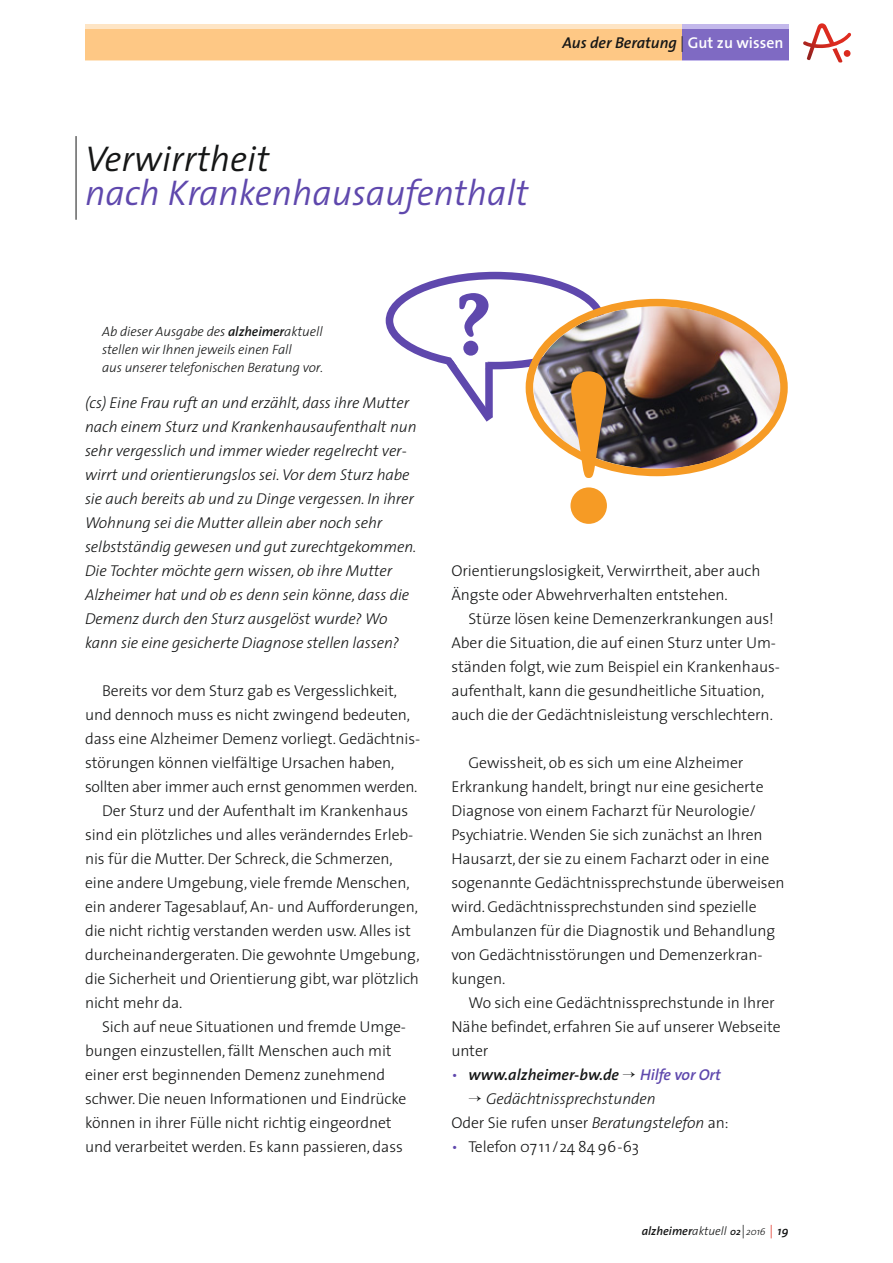
<style>
.page{position:relative;width:893px;height:1263px;background:#fff}
.page>*{position:absolute;margin:0;border:0;box-sizing:border-box;transform-origin:0 0}
.t1{font:700 219.3px "Weidemann";color:#f69b25}
.t2{font:700 90px "Weidemann";color:#5f48ad}
.t3{font:italic 300 36px "The Sans";color:#5f48ad}
.t4{font:italic 300 36px "The Sans";color:#151616}
.t5{font:300 15.75px/24px "The Sans";letter-spacing:-.005em;color:#151616}
.t6{font:italic 300 15.75px/24px "The Sans";letter-spacing:-.005em;color:#151616}
.t7{font:italic 600 15.75px "The Sans";color:#151616}
.t8{font:italic 600 15.75px "The Sans";letter-spacing:-.005em;color:#5f48ad}
.t9{font:italic 300 13.5px/18px "The Sans";letter-spacing:-.005em;color:#151616}
.t10{font:italic 600 12px "The Sans";color:#151616}
.s1{font-weight:300;font-style:normal}
.s2{font-style:normal;color:#fff}
.s3{font-weight:600}
.s4{font-weight:300;font-style:normal;color:#5f48ad}
.s5{font-style:normal}
.s6{color:#5f48ad}
.s7{font-weight:300}
.s8{font-size:9.9px}
.s9{font-weight:300;font-style:normal;font-size:13.5px}
.s10{font-weight:300;font-size:9.9px}
.s11{font-weight:300;font-style:normal;font-size:13.5px;color:#df2c1f}
</style>
<div class="page">
<svg style="left:803px;top:23px;width:48px;height:40px"></svg>
<div style="left:85px;top:24px;width:612px;height:36px;background:linear-gradient(to right,#fee5c5,#fee5c5)"></div>
<div style="left:85px;top:30px;width:612px;height:30px;background:#fec885"></div>
<div style="left:682px;top:24px;width:107px;height:36px;background:linear-gradient(to right,#c3b8eb,#c3b8eb)"></div>
<div style="left:682px;top:30px;width:107px;height:30px;background:#7f6ac3"></div>
<hr style="left:76px;top:136px;width:1px;height:84px;background:#151616">
<svg style="left:386px;top:272px;width:208px;height:150px"></svg>
<img style="left:526px;top:299px;width:262px;height:177px">
<p class="t7" style="left:562px;top:37px;width:223px">Aus der Beratung <span class="s1">|</span> <span class="s2">Gut zu wissen</span></p>
<h3 class="t4" style="left:85px;top:145px;width:186px">Verwirrtheit</h3>
<h3 class="t3" style="left:85px;top:179px;width:445px">nach Krankenhausaufenthalt</h3>
<p class="t9" style="left:102px;top:324px;width:223px">Ab dieser Ausgabe des <span class="s3">alzheimer</span>aktuell stellen wir Ihnen jeweils einen Fall<br>aus unserer telefonischen Beratung vor.</p>
<p class="t6" style="left:85px;top:392px;width:333px">(cs) Eine Frau ruft an und erzählt, dass ihre Mutter nach einem Sturz und Krankenhausaufenthalt nun sehr vergesslich und immer wieder regelrecht ver - wirrt und orientierungslos sei. Vor dem Sturz habe sie auch bereits ab und zu Dinge vergessen. In ih rer Wohnung sei die Mutter allein aber noch sehr selbstständig gewesen und gut zurechtge kom men.<br>Die Tochter möchte gern wissen, ob ihre Mutter Alzheimer hat und ob es denn sein könne, dass die Demenz durch den Sturz ausgelöst wur de? Wo kann sie eine gesicherte Diagnose stellen lassen?</p>
<p class="t5" style="left:102px;top:680px;width:297px">Bereits vor dem Sturz gab es Vergesslichkeit,</p>
<p class="t5" style="left:85px;top:704px;width:327px">und dennoch muss es nicht zwingend bedeuten,</p>
<p class="t5" style="left:85px;top:728px;width:337px">dass eine Alzheimer Demenz vorliegt. Gedächtnis -</p>
<p class="t5" style="left:85px;top:752px;width:311px">störungen können vielfältige Ursachen haben,</p>
<p class="t5" style="left:85px;top:776px;width:334px">sollten aber immer auch ernst genommen wer den.</p>
<p class="t5" style="left:102px;top:800px;width:308px">Der Sturz und der Aufenthalt im Kranken haus</p>
<p class="t5" style="left:85px;top:824px;width:330px">sind ein plötzliches und alles veränderndes Erleb -</p>
<p class="t5" style="left:85px;top:848px;width:309px">nis für die Mutter. Der Schreck, die Schmerzen,</p>
<p class="t5" style="left:85px;top:872px;width:326px">eine andere Umgebung, viele fremde Menschen,</p>
<p class="t5" style="left:85px;top:896px;width:334px">ein anderer Tagesablauf, An- und Aufforderungen,</p>
<p class="t5" style="left:85px;top:920px;width:327px">die nicht richtig verstanden werden usw. Alles ist</p>
<p class="t5" style="left:85px;top:944px;width:336px">durcheinandergeraten. Die gewohnte Umgebung,</p>
<p class="t5" style="left:85px;top:968px;width:335px">die Sicherheit und Orientierung gibt, war plötzlich</p>
<p class="t5" style="left:85px;top:992px;width:99px">nicht mehr da.</p>
<p class="t5" style="left:102px;top:1016px;width:305px">Sich auf neue Situationen und fremde Umge -</p>
<p class="t5" style="left:85px;top:1040px;width:308px">bungen einzustellen, fällt Menschen auch mit</p>
<p class="t5" style="left:85px;top:1064px;width:302px">einer erst beginnenden Demenz zunehmend</p>
<p class="t5" style="left:85px;top:1088px;width:323px">schwer. Die neuen Informationen und Eindrücke</p>
<p class="t5" style="left:85px;top:1112px;width:308px">können in ihrer Fülle nicht richtig eingeordnet</p>
<p class="t5" style="left:85px;top:1136px;width:319px">und verarbeitet werden. Es kann passieren, dass</p>
<h2 class="t2" style="left:454px;top:291px;width:38px">?</h2>
<h1 class="t1" style="left:554px;top:365px;width:70px">!</h1>
<p class="t5" style="left:451px;top:560px;width:311px">Orientierungslosigkeit, Verwirrtheit, aber auch<br>Ängste oder Abwehrverhalten entstehen.</p>
<p class="t5" style="left:451px;top:608px;width:330px;text-indent:17px">Stürze lösen keine Demenzerkrankungen aus!<br>Aber die Situation, die auf einen Sturz unter Um - ständen folgt, wie zum Beispiel ein Krankenhaus - aufenthalt, kann die gesundheitliche Situation, auch die der Gedächtnisleistung verschlechtern.</p>
<p class="t5" style="left:451px;top:752px;width:335px;text-indent:17px">Gewissheit, ob es sich um eine Alzheimer Erkrankung handelt, bringt nur eine gesicherte Diagnose von einem Facharzt für Neurologie/ Psychiatrie. Wenden Sie sich zunächst an Ihren Hausarzt, der sie zu einem Facharzt oder in eine sogenannte Gedächtnissprechstunde überweisen wird. Gedächtnissprechstunden sind spezielle Ambulanzen für die Diagnostik und Behandlung von Gedächtnisstörungen und Demenzer kran&shy;kun gen.</p>
<p class="t5" style="left:451px;top:992px;width:331px;text-indent:17px">Wo sich eine Gedächtnissprechstunde in Ihrer<br>Nähe befindet, erfahren Sie auf unserer Webseite unter</p>
<p class="t7" style="left:451px;top:1069px;width:169px"><span class="s4">•</span> www.alzheimer-bw.de</p>
<p class="t8" style="left:640px;top:1069px;width:82px">Hilfe vor Ort</p>
<p class="t6" style="left:451px;top:1088px;width:279px;text-indent:35px">Gedächtnissprechstunden<br><span class="s5">Oder Sie rufen unser</span> Beratungstelefon <span class="s5">an:</span></p>
<p class="t5" style="left:451px;top:1136px;width:189px"><span class="s6">•</span> Telefon 07 11 /24 84 96-63</p>
<p class="t10" style="left:642px;top:1226px;width:148px">alzheimer<span class="s7">aktuell</span> <span class="s8">02</span><span class="s9">|</span><span class="s10">2016</span> <span class="s11">|</span> 19</p>
</div>
